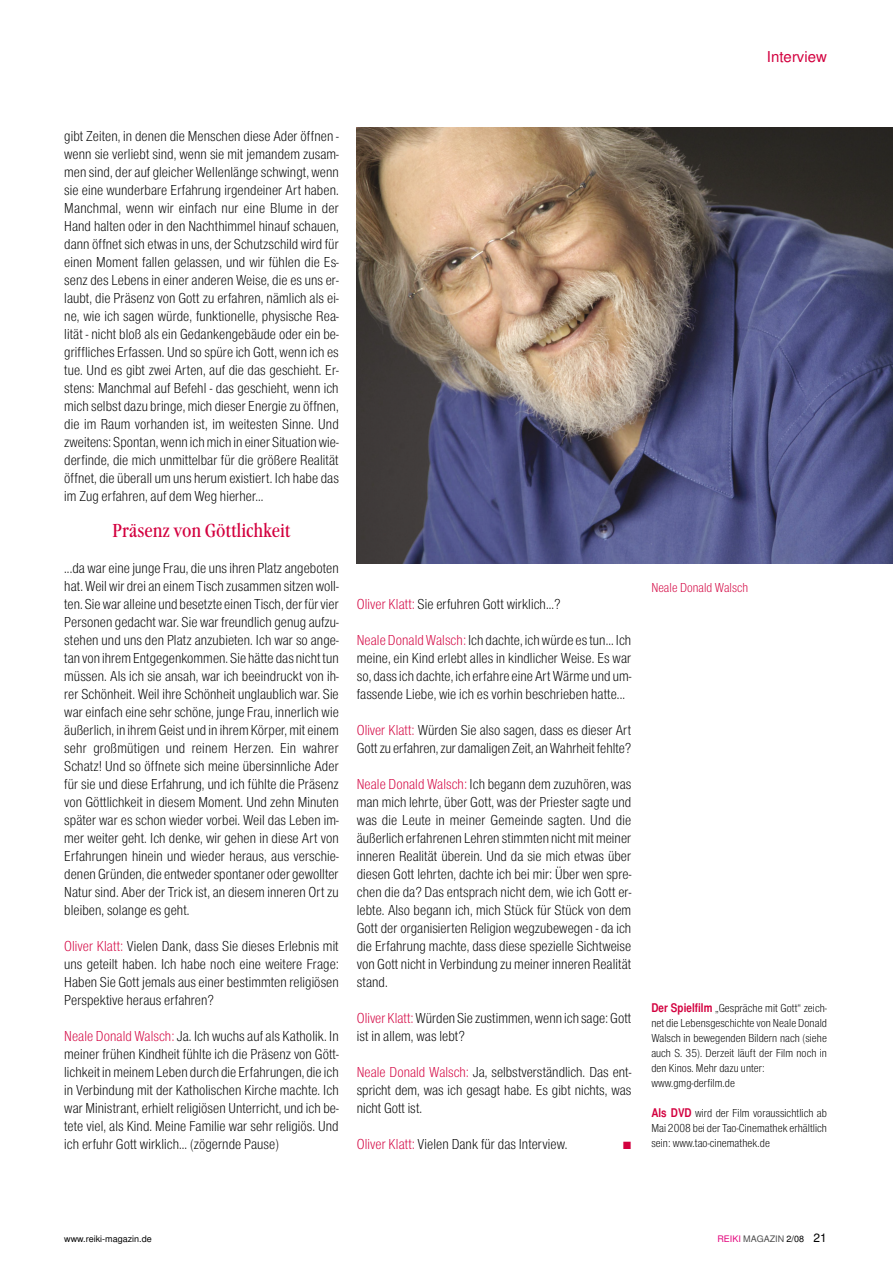
<style>
.page{position:relative;width:893px;height:1263px;background:#fff}
.page>*{position:absolute;margin:0;border:0;box-sizing:border-box;transform-origin:0 0}
.t1{font:19.5px "Garamond Nova Cond";color:#d3003f}
.t2{font:15px/18px "Sans Cond LH Regular";letter-spacing:.005em;color:#000;text-align:justify}
.t3{font:15px "Sans";color:#d3003f}
.t4{font:13.5px "Sans Cond LH Regular";letter-spacing:.005em;color:#d3003f}
.t5{font:12px/15px "Sans Cond LH Regular";letter-spacing:.005em;color:#000}
.t6{font:10.5px "Zapf Dingbats";color:#d3003f}
.t7{font:9px "Sans";color:#000}
.t8{font:9px "Sans";color:#4d4d4d}
.s1{color:#d3003f}
.s2{font-family:"Sans Cond";font-weight:700;color:#d3003f}
.s3{color:#e3007b}
.s4{color:#000}
.s5{font-size:12px;color:#000}
</style>
<div class="page">
<img style="left:356px;top:128px;width:536px;height:436px">
<p class="t3" style="left:767px;top:51px;width:62px">Interview</p>
<p class="t2" style="left:64px;top:129px;width:276px">gibt Zeiten, in denen die Menschen diese Ader öffnen - wenn sie verliebt sind, wenn sie mit jemandem zusam&shy;men sind, der auf gleicher Wellenlänge schwingt, wenn sie eine wunderbare Erfahrung irgendeiner Art haben.<br>Manchmal, wenn wir einfach nur eine Blume in der Hand halten oder in den Nachthimmel hinauf schauen, dann öffnet sich etwas in uns, der Schutzschild wird für einen Moment fallen gelassen, und wir fühlen die Es&shy;senz des Lebens in einer anderen Weise, die es uns er&shy;laubt, die Präsenz von Gott zu erfahren, nämlich als ei&shy;ne, wie ich sagen würde, funktionelle, physische Rea&shy;lität - nicht bloß als ein Gedankengebäude oder ein be&shy;griffliches Erfassen. Und so spüre ich Gott, wenn ich es tue. Und es gibt zwei Arten, auf die das geschieht. Er&shy;stens: Manchmal auf Befehl - das geschieht, wenn ich mich selbst dazu bringe, mich dieser Energie zu öffnen, die im Raum vorhanden ist, im weitesten Sinne. Und zweitens: Spontan, wenn ich mich in einer Situation wie&shy;derfinde, die mich unmittelbar für die größere Realität öffnet, die überall um uns herum existiert. Ich habe das im Zug erfahren, auf dem Weg hierher...</p>
<h1 class="t1" style="left:112px;top:523px;width:179px">Präsenz von Göttlichkeit</h1>
<p class="t2" style="left:64px;top:560px;width:276px">...da war eine junge Frau, die uns ihren Platz angeboten hat. Weil wir drei an einem Tisch zusammen sitzen woll&shy;ten. Sie war alleine und besetzte einen Tisch, der für vier Personen gedacht war. Sie war freundlich genug aufzu&shy;stehen und uns den Platz anzubieten. Ich war so ange&shy;tan von ihrem Entgegenkommen. Sie hätte das nicht tun müssen. Als ich sie ansah, war ich beeindruckt von ih&shy;rer Schönheit. Weil ihre Schönheit unglaublich war. Sie war einfach eine sehr schöne, junge Frau, innerlich wie äußerlich, in ihrem Geist und in ihrem Körper, mit einem sehr großmütigen und reinem Herzen. Ein wahrer Schatz! Und so öffnete sich meine übersinnliche Ader für sie und diese Erfahrung, und ich fühlte die Präsenz von Göttlichkeit in diesem Moment. Und zehn Minuten später war es schon wieder vorbei. Weil das Leben im&shy;mer weiter geht. Ich denke, wir gehen in diese Art von Erfahrungen hinein und wieder heraus, aus verschie&shy;denen Gründen, die entweder spontaner oder gewollter Natur sind. Aber der Trick ist, an diesem inneren Ort zu bleiben, solange es geht.</p>
<p class="t2" style="left:64px;top:938px;width:276px"><span class="s1">Oliver Klatt:</span> Vielen Dank, dass Sie dieses Erlebnis mit uns geteilt haben. Ich habe noch eine weitere Frage:<br>Haben Sie Gott jemals aus einer bestimmten religiösen Perspektive heraus erfahren?</p>
<p class="t2" style="left:64px;top:1028px;width:276px"><span class="s1">Neale Donald Walsch:</span> Ja. Ich wuchs auf als Katholik. In meiner frühen Kindheit fühlte ich die Präsenz von Gött&shy;lichkeit in meinem Leben durch die Erfahrungen, die ich in Verbindung mit der Katholischen Kirche machte. Ich war Ministrant, erhielt religiösen Unterricht, und ich be&shy;tete viel, als Kind. Meine Familie war sehr religiös. Und ich erfuhr Gott wirklich... (zögernde Pause)</p>
<p class="t2" style="left:357px;top:597px;width:205px"><span class="s1">Oliver Klatt:</span> Sie erfuhren Gott wirklich...?</p>
<p class="t2" style="left:357px;top:633px;width:276px"><span class="s1">Neale Donald Walsch:</span> Ich dachte, ich würde es tun... Ich meine, ein Kind erlebt alles in kindlicher Weise. Es war so, dass ich dachte, ich erfahre eine Art Wärme und um&shy;fassende Liebe, wie ich es vorhin beschrieben hatte...</p>
<p class="t2" style="left:357px;top:723px;width:276px"><span class="s1">Oliver Klatt:</span> Würden Sie also sagen, dass es dieser Art<br>Gott zu erfahren, zur damaligen Zeit, an Wahrheit fehlte?</p>
<p class="t2" style="left:357px;top:777px;width:276px"><span class="s1">Neale Donald Walsch:</span> Ich begann dem zuzuhören, was man mich lehrte, über Gott, was der Priester sagte und was die Leute in meiner Gemeinde sagten. Und die äußerlich erfahrenen Lehren stimmten nicht mit meiner inneren Realität überein. Und da sie mich etwas über diesen Gott lehrten, dachte ich bei mir: Über wen spre&shy;chen die da? Das entsprach nicht dem, wie ich Gott er&shy;lebte. Also begann ich, mich Stück für Stück von dem Gott der organisierten Religion wegzubewegen - da ich die Erfahrung machte, dass diese spezielle Sichtweise von Gott nicht in Verbindung zu meiner inneren Realität stand.</p>
<p class="t2" style="left:357px;top:1011px;width:276px"><span class="s1">Oliver Klatt:</span> Würden Sie zustimmen, wenn ich sage: Gott ist in allem, was lebt?</p>
<p class="t2" style="left:357px;top:1065px;width:276px"><span class="s1">Neale Donald Walsch:</span> Ja, selbstverständlich. Das ent&shy;spricht dem, was ich gesagt habe. Es gibt nichts, was nicht Gott ist.</p>
<p class="t2" style="left:357px;top:1137px;width:212px"><span class="s1">Oliver Klatt:</span> Vielen Dank für das Interview.</p>
<p class="t6" style="left:623px;top:1140px;width:9px">■</p>
<p class="t4" style="left:651px;top:582px;width:98px">Neale Donald Walsch</p>
<p class="t5" style="left:651px;top:1002px;width:177px"><span class="s2">Der Spielfilm</span> „Gespräche mit Gott“ zeich&shy;net die Lebensgeschichte von Neale Donald Walsch in bewegenden Bildern nach (siehe auch S. 35). Derzeit läuft der Film noch in den Kinos. Mehr dazu unter: www.gmg-derfilm.de</p>
<p class="t5" style="left:651px;top:1107px;width:177px;text-align:justify"><span class="s2">Als DVD</span> wird der Film voraussichtlich ab Mai 2008 bei der Tao-Cinemathek erhältlich sein: www.tao-cinemathek.de</p>
<p class="t7" style="left:64px;top:1236px;width:89px">www.reiki-magazin.de</p>
<p class="t8" style="left:717px;top:1236px;width:111px"><span class="s3">REIKI</span> MAGAZIN <span class="s4">2/08</span> <span class="s5">21</span></p>
</div>
